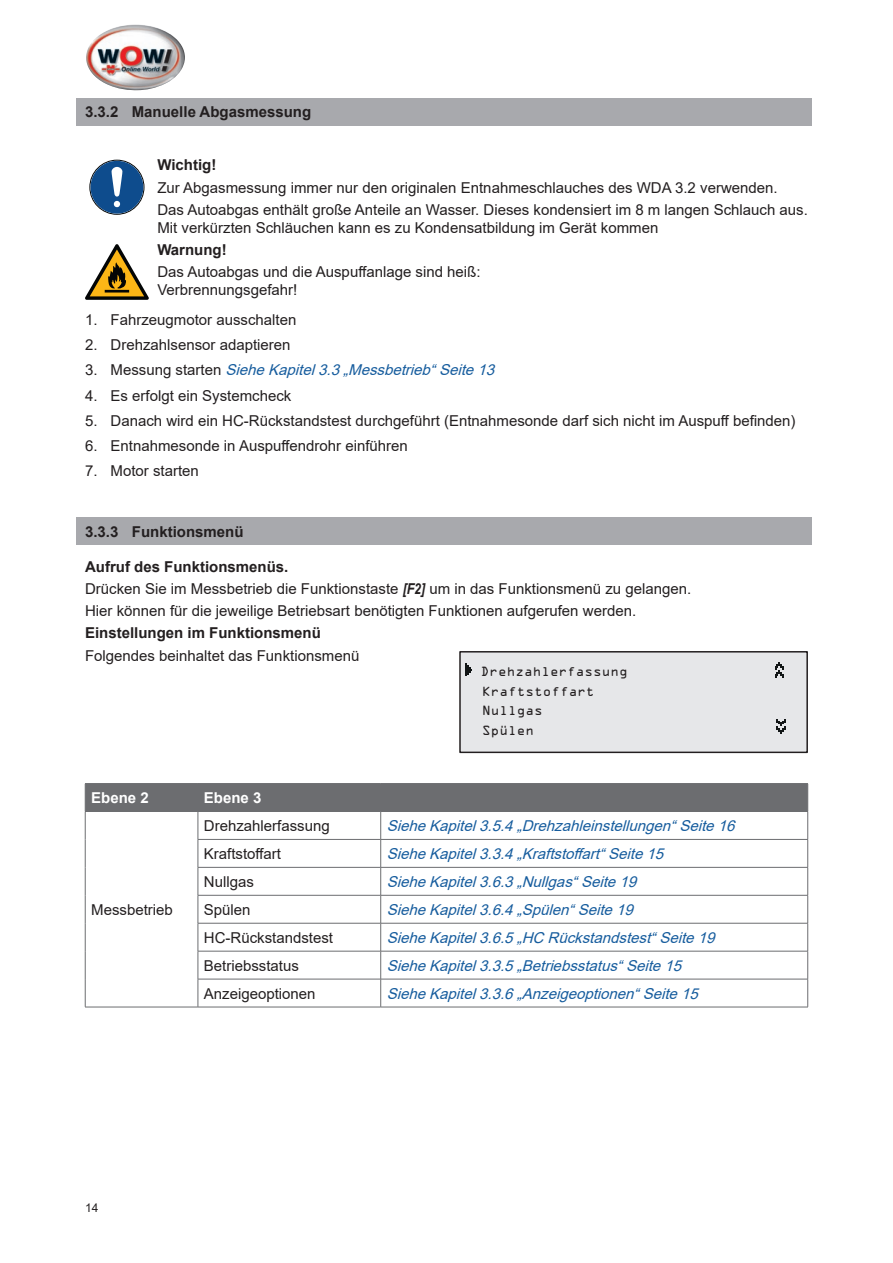
<style>
.page{position:relative;width:893px;height:1263px;background:#fff}
.page>*{position:absolute;margin:0;border:0;box-sizing:border-box;transform-origin:0 0}
.t1{font:15px/22.2px "Arial";color:#231f20}
.t2{font:italic 15px "Arial";color:#175d9e}
.t3{font:700 15px "Arial";color:#231f20}
.t4{font:700 15px "Arial";color:#fff}
.t5{font:12px/19.5px "OCRA Std";color:#231f20}
.t6{font:12px "Arial";color:#231f20}
.s1{font-style:italic;color:#175d9e}
.s2{font-weight:700}
.s3{font-weight:700;font-style:italic}
</style>
<div class="page">
<img style="left:86px;top:24px;width:99px;height:66px">
<div style="left:77px;top:98px;width:735px;height:28px;background:#a8a9ad"></div>
<div style="left:77px;top:517px;width:735px;height:28px;background:#a8a9ad"></div>
<svg style="left:85px;top:783px;width:723px;height:224px"></svg>
<hr style="left:85px;top:1007px;width:113px;height:1px;background:#6c6d70">
<hr style="left:198px;top:1007px;width:183px;height:1px;background:#6c6d70">
<hr style="left:381px;top:1007px;width:427px;height:1px;background:#6c6d70">
<svg style="left:89px;top:159px;width:56px;height:55px"></svg>
<svg style="left:85px;top:244px;width:64px;height:56px"></svg>
<div style="left:460px;top:652px;width:347px;height:100px;background:#e6e7e9"></div>
<svg style="left:465px;top:663px;width:7px;height:13px"></svg>
<svg style="left:775px;top:662px;width:9px;height:15px"></svg>
<svg style="left:776px;top:719px;width:9px;height:15px"></svg>
<div style="left:459px;top:651px;width:349px;height:102px;border:2px solid #231f20"></div>
<p class="t3" style="left:85px;top:101px;width:228px">3.3.2 Manuelle Abgasmessung</p>
<p class="t3" style="left:157px;top:154px;width:61px">Wichtig!</p>
<p class="t1" style="left:157px;top:176px;width:652px">Zur Abgasmessung immer nur den originalen Entnahmeschlauches des WDA 3.2 verwenden.<br>Das Autoabgas enthält große Anteile an Wasser. Dieses kondensiert im 8 m langen Schlauch aus.</p>
<p class="t1" style="left:157px;top:216px;width:503px">Mit verkürzten Schläuchen kann es zu Kondensatbildung im Gerät kommen</p>
<p class="t3" style="left:157px;top:239px;width:71px">Warnung!</p>
<p class="t1" style="left:157px;top:263px;width:325px;line-height:18px">Das Autoabgas und die Auspuffanlage sind heiß:<br>Verbrennungsgefahr!</p>
<p class="t1" style="left:85px;top:308px;width:213px">1. Fahrzeugmotor ausschalten</p>
<p class="t1" style="left:85px;top:332px;width:416px;line-height:25.3px">2. Drehzahlsensor adaptieren<br>3 . M e s s u n g s t a r t e n <span class="s1">SieheKapitel3.3„Messbetrieb“Seite13</span></p>
<p class="t1" style="left:85px;top:384px;width:208px">4. Es erfolgt ein Systemcheck</p>
<p class="t1" style="left:85px;top:409px;width:712px">5. Danach wird ein HC-Rückstandstest durchgeführt (Entnahmesonde darf sich nicht im Auspuff befinden)</p>
<p class="t1" style="left:85px;top:435px;width:324px">6. Entnahmesonde in Auspuffendrohr einführen</p>
<p class="t1" style="left:85px;top:460px;width:115px">7. Motor starten</p>
<p class="t3" style="left:85px;top:521px;width:160px">3.3.3 Funktionsmenü</p>
<p class="t1" style="left:85px;top:555px;width:608px"><span class="s2">Aufruf des Funktionsmenüs.<br></span>Drücken Sie im Messbetrieb die Funktionstaste <span class="s3">[F2]</span> um in das Funktionsmenü zu gelangen.<br>Hier können für die jeweilige Betriebsart benötigten Funktionen aufgerufen werden.</p>
<p class="t3" style="left:85px;top:622px;width:237px">Einstellungen im Funktionsmenü</p>
<p class="t1" style="left:85px;top:644px;width:276px">Folgendes beinhaltet das Funktionsmenü</p>
<p class="t4" style="left:91px;top:787px;width:59px">Ebene 2</p>
<p class="t4" style="left:204px;top:787px;width:59px">Ebene 3</p>
<p class="t5" style="left:481px;top:663px;width:148px">Drehzahlerfassung<br>Kraftstoffart<br>Nullgas<br>Spülen</p>
<p class="t1" style="left:91px;top:898px;width:83px">Messbetrieb</p>
<p class="t1" style="left:204px;top:814px;width:127px">Drehzahlerfassung</p>
<p class="t2" style="left:387px;top:815px;width:355px">SieheKapitel3.5.4„Drehzahleinstellungen“Seite16</p>
<p class="t1" style="left:204px;top:842px;width:79px">Kraftstoffart</p>
<p class="t2" style="left:387px;top:843px;width:283px">Siehe Kapitel 3.3.4 „Kraftstoffart“ Seite 15</p>
<p class="t1" style="left:204px;top:870px;width:52px">Nullgas</p>
<p class="t2" style="left:387px;top:871px;width:256px">SieheKapitel3.6.3„Nullgas“Seite19</p>
<p class="t1" style="left:204px;top:898px;width:48px">Spülen</p>
<p class="t2" style="left:387px;top:899px;width:253px">SieheKapitel3.6.4„Spülen“Seite19</p>
<p class="t1" style="left:204px;top:926px;width:131px">HC-Rückstandstest</p>
<p class="t2" style="left:387px;top:927px;width:335px">SieheKapitel3.6.5„HC Rückstandstest“Seite19</p>
<p class="t1" style="left:204px;top:954px;width:97px">Betriebsstatus</p>
<p class="t2" style="left:387px;top:955px;width:301px">SieheKapitel3.3.5„Betriebsstatus“Seite15</p>
<p class="t1" style="left:204px;top:982px;width:113px">Anzeigeoptionen</p>
<p class="t2" style="left:387px;top:983px;width:318px">SieheKapitel3.3.6„Anzeigeoptionen“Seite15</p>
<p class="t6" style="left:85px;top:1200px;width:15px">14</p>
</div>
